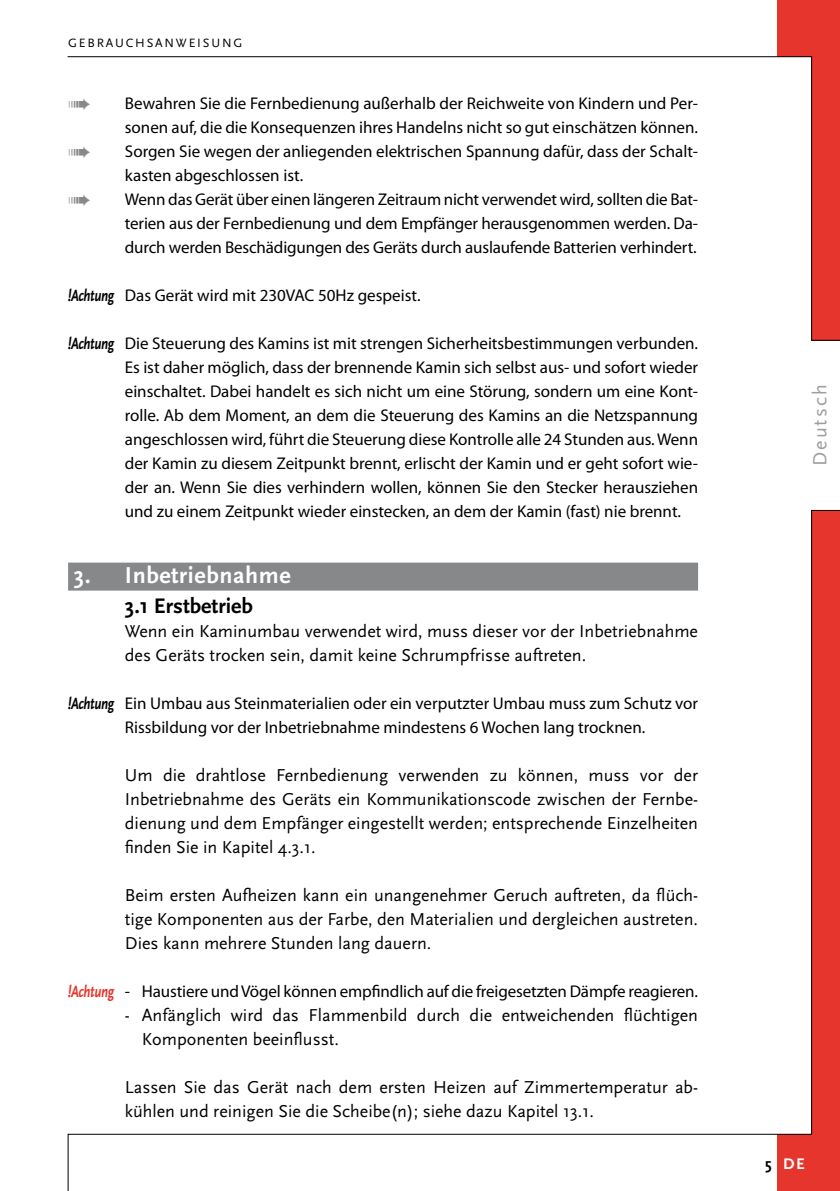
<style>
.page{position:relative;width:840px;height:1191px;background:#fff}
.page>*{position:absolute;margin:0;border:0;box-sizing:border-box;transform-origin:0 0}
.t1{font:700 24px "Scala Sans";letter-spacing:.025em;color:#fff}
.t2{font:700 22px "Scala Sans";color:#000}
.t3{font:20px "Scala Sans";letter-spacing:.105em;color:#9c9e9f}
.t4{font:18px/24px "Scala Sans";color:#000}
.t5{font:17px/24px "Myriad Pro";color:#000}
.t6{font:700 16px "Scala Sans";color:#fff}
.t7{font:700 16px "Scala Sans";color:#000}
.t8{font:12.6px "Scala Sans";letter-spacing:.145em;color:#000}
.s1{font-family:"Scala Sans";font-weight:700;font-style:italic}
.s2{font-family:"Scala Sans";font-weight:700;font-style:italic;color:#e5352c}
</style>
<div class="page">
<svg style="left:810px;top:57px;width:29px;height:283px;background:#dd3a31"></svg>
<svg style="left:811px;top:510px;width:28px;height:624px;background:#c72e26"></svg>
<div style="left:68px;top:562px;width:629px;height:28px;background:#87888a"></div>
<div style="left:777px;top:1134px;width:62px;height:57px;background:#e5352c"></div>
<div style="left:777px;top:0;width:62px;height:57px;background:#e5352c"></div>
<hr style="left:68px;top:56px;width:743px;height:1px;background:#000">
<svg style="left:68px;top:1133px;width:743px;height:58px"></svg>
<p class="t8" style="left:68px;top:36px;width:176px">GEBRAUCHSANWEISUNG</p>
<p class="t5" style="left:125px;top:91px;width:574px">Bewahren Sie die Fernbedienung außerhalb der Reichweite von Kindern und Per&shy;sonen auf, die die Konsequenzen ihres Handelns nicht so gut einschätzen können.</p>
<p class="t5" style="left:125px;top:139px;width:574px">Sorgen Sie wegen der anliegenden elektrischen Spannung dafür, dass der Schalt&shy;kasten abgeschlossen ist.</p>
<p class="t5" style="left:125px;top:187px;width:574px;text-align:justify">Wenn das Gerät über einen längeren Zeitraum nicht verwendet wird, sollten die Bat&shy;terien aus der Fernbedienung und dem Empfänger herausgenommen werden. Da&shy;durch werden Beschädigungen des Geräts durch auslaufende Batterien verhindert.</p>
<p class="t5" style="left:68px;top:283px;width:354px"><span class="s1">!Achtung</span> Das Gerät wird mit 230VAC 50Hz gespeist.</p>
<p class="t5" style="left:125px;top:331px;width:574px;text-align:justify;text-indent:-57px"><span class="s1">!Achtung</span> Die Steuerung des Kamins ist mit strengen Sicherheitsbestimmungen verbunden.<br>Es ist daher möglich, dass der brennende Kamin sich selbst aus- und sofort wieder einschaltet. Dabei handelt es sich nicht um eine Störung, sondern um eine Kont&shy;rolle. Ab dem Moment, an dem die Steuerung des Kamins an die Netzspannung angeschlossen wird, führt die Steuerung diese Kontrolle alle 24 Stunden aus. Wenn der Kamin zu diesem Zeitpunkt brennt, erlischt der Kamin und er geht sofort wie&shy;der an. Wenn Sie dies verhindern wollen, können Sie den Stecker herausziehen und zu einem Zeitpunkt wieder einstecken, an dem der Kamin (fast) nie brennt.</p>
<h1 class="t1" style="left:74px;top:562px;width:218px">3. Inbetriebnahme</h1>
<p class="t2" style="left:125px;top:594px;width:129px">3.1 Erstbetrieb</p>
<p class="t4" style="left:125px;top:620px;width:574px">Wenn ein Kaminumbau verwendet wird, muss dieser vor der Inbetriebnahme des Geräts trocken sein, damit keine Schrumpfrisse auftreten.</p>
<p class="t5" style="left:68px;top:691px;width:631px;text-align:center"><span class="s1">!Achtung</span> Ein Umbau aus Steinmaterialien oder ein verputzter Umbau muss zum Schutz vor<br>Rissbildung vor der Inbetriebnahme mindestens 6 Wochen lang trocknen.</p>
<p class="t4" style="left:125px;top:764px;width:574px;text-align:justify">Um die drahtlose Fernbedienung verwenden zu können, muss vor der Inbetriebnahme des Geräts ein Kommunikationscode zwischen der Fernbe&shy;dienung und dem Empfänger eingestellt werden; entsprechende Einzelheiten finden Sie in Kapitel 4.3.1.</p>
<p class="t4" style="left:125px;top:884px;width:574px;text-align:justify">Beim ersten Aufheizen kann ein unangenehmer Geruch auftreten, da flüch&shy;tige Komponenten aus der Farbe, den Materialien und dergleichen austreten.<br>Dies kann mehrere Stunden lang dauern.</p>
<p class="t5" style="left:68px;top:979px;width:631px"><span class="s2">!Achtung</span> - Haustiere und Vögel können empfindlich auf die freigesetzten Dämpfe reagieren.</p>
<p class="t4" style="left:142px;top:1004px;width:557px;text-indent:-17px">- Anfänglich wird das Flammenbild durch die entweichenden flüchtigen<br>Komponenten beeinflusst.</p>
<p class="t4" style="left:125px;top:1076px;width:574px">Lassen Sie das Gerät nach dem ersten Heizen auf Zimmertemperatur ab&shy;kühlen und reinigen Sie die Scheibe(n); siehe dazu Kapitel 13.1.</p>
<p class="t3" style="left:808px;top:466px;width:83px;rotate:-90deg">Deutsch</p>
<p class="t7" style="left:764px;top:1154px;width:8px">5</p>
<p class="t6" style="left:782px;top:1154px;width:23px">DE</p>
</div>
